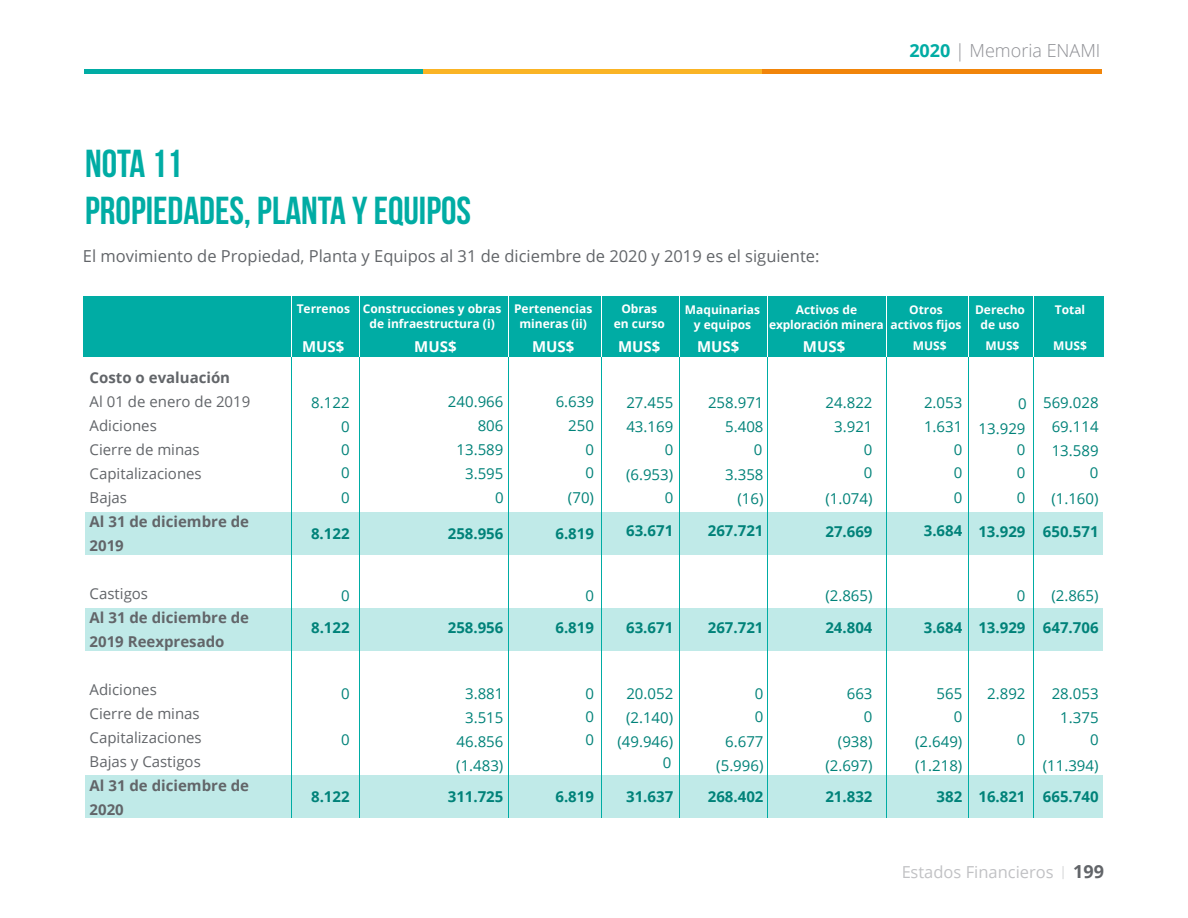
<style>
.page{position:relative;width:1188px;height:918px;background:#fff}
.page>*{position:absolute;margin:0;border:0;box-sizing:border-box;transform-origin:0 0}
.t1{font:700 39px/46.8px "Bebas Neue";color:#00aca4}
.t2{font:300 18px "Open Sans";color:#8e8f94}
.t3{font:700 18px "Open Sans";color:#626569}
.t4{font:16.5px "Open Sans";color:#626569}
.t5{font:16.5px "Open Sans";color:#8e8f94}
.t6{font:15px/24px "Open Sans";color:#008279;text-align:center}
.t7{font:700 15px "Open Sans";color:#008279}
.t8{font:15px/24px "Open Sans";color:#626569}
.t9{font:700 15px/24px "Open Sans";color:#626569}
.t10{font:700 15px "Open Sans";color:#fff}
.t11{font:700 12px/15px "Open Sans";color:#fff;text-align:center}
.s1{font-weight:700;color:#00aca4}
</style>
<div class="page">
<hr style="left:84px;top:69px;width:339px;height:4px;background:#00aca4">
<hr style="left:423px;top:69px;width:340px;height:4px;background:#fab425">
<hr style="left:763px;top:69px;width:339px;height:4px;background:#f1850a">
<div style="left:85px;top:512px;width:1018px;height:43px;background:#c0eae8"></div>
<div style="left:85px;top:608px;width:1018px;height:43px;background:#c0eae8"></div>
<div style="left:85px;top:775px;width:1018px;height:43px;background:#c0eae8"></div>
<hr style="left:886px;top:317px;width:1px;height:501px;background:#00aca4">
<hr style="left:968px;top:317px;width:1px;height:501px;background:#00aca4">
<hr style="left:1033px;top:317px;width:1px;height:501px;background:#00aca4">
<hr style="left:601px;top:317px;width:1px;height:501px;background:#00aca4">
<hr style="left:508px;top:326px;width:1px;height:492px;background:#00aca4">
<hr style="left:680px;top:326px;width:1px;height:492px;background:#00aca4">
<hr style="left:767px;top:326px;width:1px;height:492px;background:#00aca4">
<hr style="left:291px;top:329px;width:1px;height:489px;background:#00aca4">
<hr style="left:359px;top:329px;width:1px;height:489px;background:#00aca4">
<div style="left:84px;top:297px;width:1020px;height:60px;background:#00aca4"></div>
<svg style="left:1063px;top:866px;width:1px;height:13px"></svg>
<hr style="left:291px;top:286px;width:1px;height:71px;background:#fff">
<hr style="left:359px;top:286px;width:1px;height:70px;background:#fff">
<hr style="left:508px;top:286px;width:1px;height:70px;background:#fff">
<hr style="left:601px;top:286px;width:1px;height:70px;background:#fff">
<hr style="left:680px;top:286px;width:1px;height:70px;background:#fff">
<hr style="left:767px;top:286px;width:1px;height:70px;background:#fff">
<hr style="left:886px;top:286px;width:1px;height:70px;background:#fff">
<hr style="left:968px;top:286px;width:1px;height:70px;background:#fff">
<hr style="left:1033px;top:286px;width:1px;height:70px;background:#fff">
<p class="t2" style="left:909px;top:38px;width:193px"><span class="s1">2020</span> | Memoria ENAMI</p>
<h1 class="t1" style="left:85px;top:140px;width:388px">NOTA 11<br>PROPIEDADES, PLANTA Y EQUIPOS</h1>
<p class="t4" style="left:83px;top:244px;width:738px">El movimiento de Propiedad, Planta y Equipos al 31 de diciembre de 2020 y 2019 es el siguiente:</p>
<p class="t11" style="left:363px;top:301px;width:140px">Construcciones y obras de infraestructura (i)</p>
<p class="t11" style="left:514px;top:301px;width:80px">Pertenencias mineras (ii)</p>
<p class="t11" style="left:297px;top:301px;width:55px">Terrenos</p>
<p class="t11" style="left:614px;top:301px;width:52px">Obras en curso</p>
<p class="t11" style="left:796px;top:302px;width:63px">Activos de</p>
<p class="t11" style="left:1055px;top:302px;width:32px">Total</p>
<p class="t11" style="left:891px;top:302px;width:72px">Otros activos fijos</p>
<p class="t11" style="left:975px;top:302px;width:51px">Derecho de uso</p>
<p class="t11" style="left:685px;top:302px;width:77px">Maquinarias y equipos</p>
<p class="t11" style="left:769px;top:317px;width:116px">exploración minera</p>
<p class="t9" style="left:90px;top:365px;width:142px">Costo o evaluación</p>
<p class="t8" style="left:90px;top:389px;width:162px">Al 01 de enero de 2019<br>Adiciones<br>Cierre de minas<br>Capitalizaciones<br>Bajas</p>
<p class="t9" style="left:90px;top:509px;width:161px">Al 31 de diciembre de<br>2019</p>
<p class="t8" style="left:90px;top:581px;width:60px">Castigos</p>
<p class="t9" style="left:90px;top:605px;width:161px">Al 31 de diciembre de<br>2019 Reexpresado</p>
<p class="t8" style="left:90px;top:677px;width:114px">Adiciones<br>Cierre de minas<br>Capitalizaciones<br>Bajas y Castigos</p>
<p class="t9" style="left:90px;top:773px;width:161px">Al 31 de diciembre de<br>2020</p>
<p class="t10" style="left:302px;top:336px;width:44px">MUS$</p>
<p class="t10" style="left:414px;top:336px;width:44px">MUS$</p>
<p class="t10" style="left:532px;top:336px;width:44px">MUS$</p>
<p class="t10" style="left:618px;top:336px;width:44px">MUS$</p>
<p class="t10" style="left:697px;top:336px;width:44px">MUS$</p>
<p class="t10" style="left:803px;top:336px;width:44px">MUS$</p>
<p class="t11" style="left:913px;top:338px;width:35px">MUS$</p>
<p class="t11" style="left:986px;top:338px;width:35px">MUS$</p>
<p class="t11" style="left:1053px;top:338px;width:35px">MUS$</p>
<p class="t6" style="left:311px;top:390px;width:40px">8.122</p>
<p class="t6" style="left:341px;top:414px;width:10px;line-height:23.4px;text-align:justify">0<br>0<br>0</p>
<p class="t6" style="left:341px;top:485px;width:10px">0</p>
<p class="t7" style="left:311px;top:523px;width:40px">8.122</p>
<p class="t6" style="left:448px;top:389px;width:57px;text-align:right">240.966<br>806<br>13.589<br>3.595</p>
<p class="t6" style="left:495px;top:485px;width:10px">0</p>
<p class="t7" style="left:448px;top:523px;width:57px">258.956</p>
<p class="t6" style="left:556px;top:389px;width:40px;text-align:right">6.639<br>250</p>
<p class="t6" style="left:626px;top:391px;width:48px;text-align:left">27.455<br>43.169</p>
<p class="t6" style="left:626px;top:463px;width:49px">(6.953)</p>
<p class="t6" style="left:585px;top:437px;width:10px;line-height:23.5px;text-align:left">0<br>0</p>
<p class="t6" style="left:665px;top:437px;width:10px">0</p>
<p class="t6" style="left:665px;top:485px;width:10px">0</p>
<p class="t6" style="left:568px;top:485px;width:28px">(70)</p>
<p class="t7" style="left:555px;top:523px;width:40px">6.819</p>
<p class="t7" style="left:626px;top:520px;width:49px">63.671</p>
<p class="t6" style="left:1043px;top:390px;width:57px">569.028<br>69.114<br>13.589</p>
<p class="t6" style="left:1051px;top:486px;width:49px">(1.160)</p>
<p class="t7" style="left:1043px;top:521px;width:57px">650.571</p>
<p class="t6" style="left:924px;top:391px;width:40px;text-align:left">2.053<br>1.631</p>
<p class="t6" style="left:708px;top:391px;width:57px;text-align:right">258.971<br>5.408</p>
<p class="t6" style="left:725px;top:463px;width:40px;text-align:right">3.358 (16)</p>
<p class="t7" style="left:708px;top:520px;width:57px">267.721</p>
<p class="t6" style="left:826px;top:391px;width:48px">24.822<br>3.921</p>
<p class="t6" style="left:1018px;top:391px;width:10px">0</p>
<p class="t6" style="left:1017px;top:437px;width:10px">0</p>
<p class="t6" style="left:979px;top:416px;width:48px">13.929</p>
<p class="t6" style="left:754px;top:437px;width:10px">0</p>
<p class="t6" style="left:864px;top:437px;width:10px">0</p>
<p class="t6" style="left:954px;top:437px;width:10px">0</p>
<p class="t6" style="left:864px;top:461px;width:10px">0</p>
<p class="t6" style="left:954px;top:461px;width:10px">0</p>
<p class="t6" style="left:1017px;top:461px;width:10px">0</p>
<p class="t6" style="left:1090px;top:461px;width:10px">0</p>
<p class="t6" style="left:954px;top:485px;width:10px">0</p>
<p class="t6" style="left:1017px;top:485px;width:10px">0</p>
<p class="t6" style="left:825px;top:487px;width:49px">(1.074)</p>
<p class="t7" style="left:825px;top:521px;width:49px">27.669</p>
<p class="t7" style="left:924px;top:520px;width:40px">3.684</p>
<p class="t7" style="left:978px;top:521px;width:49px">13.929</p>
<p class="t6" style="left:341px;top:584px;width:10px">0</p>
<p class="t6" style="left:585px;top:584px;width:10px">0</p>
<p class="t6" style="left:1017px;top:584px;width:10px">0</p>
<p class="t6" style="left:825px;top:584px;width:49px">(2.865)</p>
<p class="t6" style="left:1051px;top:584px;width:49px">(2.865)</p>
<p class="t7" style="left:311px;top:617px;width:40px">8.122</p>
<p class="t7" style="left:448px;top:617px;width:57px">258.956</p>
<p class="t7" style="left:555px;top:617px;width:40px">6.819</p>
<p class="t7" style="left:626px;top:617px;width:49px">63.671</p>
<p class="t7" style="left:708px;top:617px;width:57px">267.721</p>
<p class="t7" style="left:825px;top:617px;width:49px">24.804</p>
<p class="t7" style="left:924px;top:617px;width:176px">3.684 13.929 647.706</p>
<p class="t6" style="left:456px;top:681px;width:49px">3.881<br>3.515<br>46.856 (1.483)</p>
<p class="t6" style="left:617px;top:681px;width:57px">20.052 (2.140) (49.946)</p>
<p class="t6" style="left:847px;top:681px;width:27px">663</p>
<p class="t6" style="left:987px;top:681px;width:40px">2.892</p>
<p class="t6" style="left:1052px;top:681px;width:48px">28.053<br>1.375</p>
<p class="t6" style="left:1043px;top:753px;width:57px">(11.394)</p>
<p class="t6" style="left:937px;top:681px;width:27px">565</p>
<p class="t6" style="left:915px;top:729px;width:49px;text-align:left">(2.649) (1.218)</p>
<p class="t6" style="left:341px;top:682px;width:10px">0</p>
<p class="t6" style="left:585px;top:682px;width:10px">0</p>
<p class="t6" style="left:755px;top:682px;width:10px">0</p>
<p class="t6" style="left:585px;top:705px;width:10px">0</p>
<p class="t6" style="left:755px;top:705px;width:10px">0</p>
<p class="t6" style="left:864px;top:705px;width:10px">0</p>
<p class="t6" style="left:954px;top:705px;width:10px">0</p>
<p class="t6" style="left:341px;top:728px;width:10px">0</p>
<p class="t6" style="left:585px;top:728px;width:10px">0</p>
<p class="t6" style="left:1017px;top:728px;width:10px">0</p>
<p class="t6" style="left:1090px;top:728px;width:10px">0</p>
<p class="t6" style="left:663px;top:751px;width:10px">0</p>
<p class="t6" style="left:716px;top:729px;width:49px">6.677 (5.996)</p>
<p class="t6" style="left:825px;top:729px;width:49px;text-align:right">(938) (2.697)</p>
<p class="t7" style="left:311px;top:786px;width:40px">8.122</p>
<p class="t7" style="left:448px;top:786px;width:57px">311.725</p>
<p class="t7" style="left:555px;top:786px;width:40px">6.819</p>
<p class="t7" style="left:626px;top:786px;width:49px">31.637</p>
<p class="t7" style="left:708px;top:786px;width:57px">268.402</p>
<p class="t7" style="left:825px;top:786px;width:49px">21.832</p>
<p class="t7" style="left:937px;top:786px;width:163px">382 16.821 665.740</p>
<p class="t5" style="left:901px;top:861px;width:154px">Estados Financieros</p>
<p class="t3" style="left:1073px;top:859px;width:32px">199</p>
</div>
